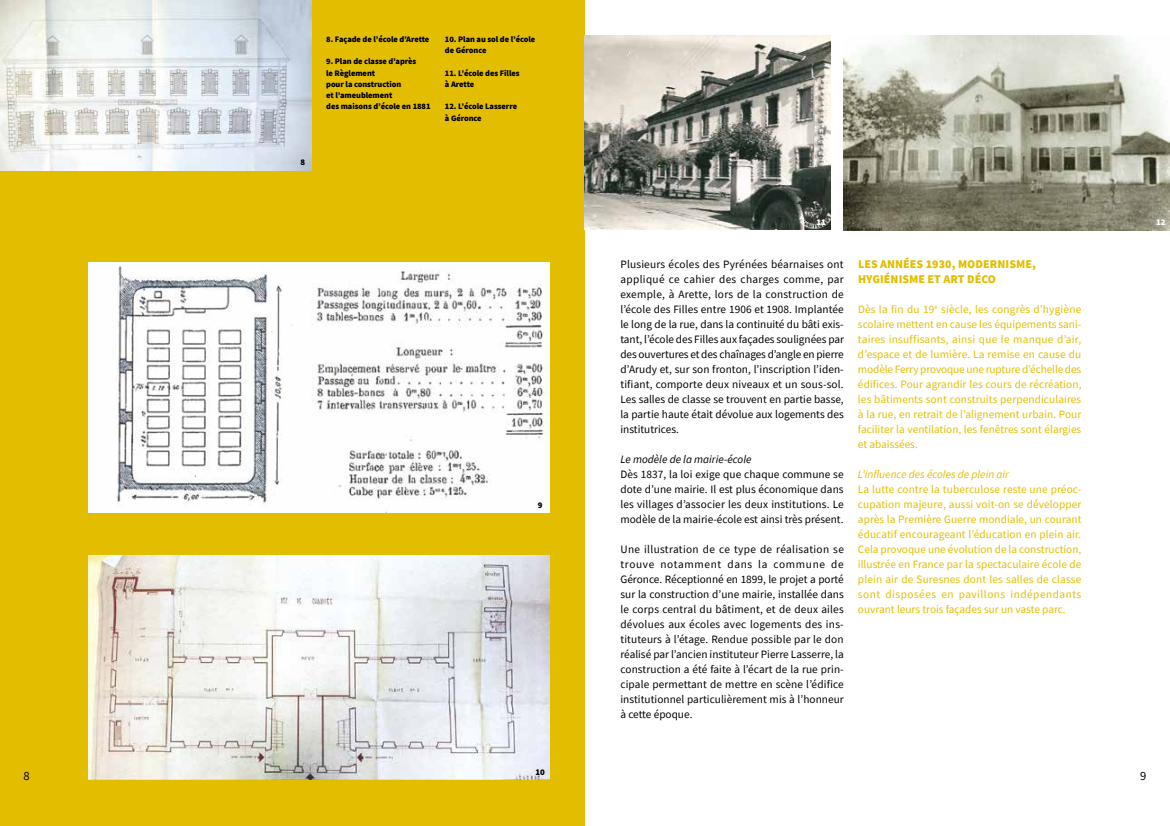
<style>
.page{position:relative;width:1170px;height:826px;background:#fff}
.page>*{position:absolute;margin:0;border:0;box-sizing:border-box;transform-origin:0 0}
.t1{font:12.5px "Source Sans Pro";color:#000}
.t2{font:900 11.88px/15px "Source Sans Pro";letter-spacing:.005em;color:#e3bd00}
.t3{font:11.25px/15px "Source Sans Pro";color:#000;text-align:justify}
.t4{font:11.25px/15px "Source Sans Pro";color:#e3bd00;text-align:justify}
.t5{font:italic 11.25px "Source Sans Pro";color:#e3bd00}
.t6{font:italic 11.25px "Source Sans Pro";color:#000}
.t7{font:900 8.75px "Source Sans Pro";color:#000}
.t8{font:900 8.75px "Source Sans Pro";color:#fff}
.t9{font:900 8.38px/11.2px "Source Sans Pro";letter-spacing:-.005em;color:#000}
</style>
<div class="page">
<div style="left:0;top:0;width:585px;height:826px;background:#e3bd00"></div>
<img style="left:585px;top:35px;width:245px;height:195px">
<img style="left:89px;top:262px;width:460px;height:251px">
<img style="left:0;top:0;width:312px;height:170px">
<img style="left:89px;top:555px;width:460px;height:225px">
<img style="left:843px;top:35px;width:326px;height:195px">
<p class="t7" style="left:300px;top:156px;width:6px">8</p>
<p class="t9" style="left:326px;top:33px;width:105px">8. Façade de l’école d’Arette</p>
<p class="t9" style="left:326px;top:56px;width:106px">9. Plan de classe d’après<br>le Règlement<br>pour la construction<br>et l’ameublement<br>des maisons d’école en 1881</p>
<p class="t9" style="left:445px;top:33px;width:92px">10. Plan au sol de l’école de Géronce</p>
<p class="t9" style="left:445px;top:67px;width:76px">11. L’école des Filles à Arette</p>
<p class="t9" style="left:445px;top:101px;width:74px">12. L’école Lasserre à Géronce</p>
<p class="t7" style="left:538px;top:499px;width:6px">9</p>
<p class="t8" style="left:816px;top:216px;width:11px">11</p>
<p class="t8" style="left:1155px;top:216px;width:11px">12</p>
<p class="t3" style="left:620px;top:257px;width:225px">Plusieurs écoles des Pyrénées béarnaises ont appliqué ce cahier des charges comme, par exemple, à Arette, lors de la construction de l’école des Filles entre 1906 et 1908. Implantée le long de la rue, dans la continuité du bâti exis&shy;tant, l’école des Filles aux façades soulignées par des ouvertures et des chaînages d’angle en pierre d’Arudy et, sur son fronton, l’inscription l’iden&shy;tifiant, comporte deux niveaux et un sous-sol.<br>Les salles de classe se trouvent en partie basse, la partie haute était dévolue aux logements des institutrices.</p>
<p class="t6" style="left:620px;top:452px;width:133px">Le modèle de la mairie-école</p>
<p class="t3" style="left:620px;top:467px;width:225px">Dès 1837, la loi exige que chaque commune se dote d’une mairie. Il est plus économique dans les villages d’associer les deux institutions. Le modèle de la mairie-école est ainsi très présent.</p>
<p class="t3" style="left:620px;top:542px;width:225px">Une illustration de ce type de réalisation se trouve notamment dans la commune de Géronce. Réceptionné en 1899, le projet a porté sur la construction d’une mairie, installée dans le corps central du bâtiment, et de deux ailes dévolues aux écoles avec logements des ins&shy;tituteurs à l’étage. Rendue possible par le don réalisé par l’ancien instituteur Pierre Lasserre, la construction a été faite à l’écart de la rue prin&shy;cipale permettant de mettre en scène l’édifice institutionnel particulièrement mis à l’honneur à cette époque.</p>
<p class="t2" style="left:857px;top:256px;width:179px">LES ANNÉES 1930, MODERNISME,<br>HYGIÉNISME ET ART DÉCO</p>
<p class="t4" style="left:857px;top:302px;width:225px">Dès la fin du 19<sup>e</sup> siècle, les congrès d’hygiène scolaire mettent en cause les équipements sani&shy;taires insuffisants, ainsi que le manque d’air, d’espace et de lumière. La remise en cause du modèle Ferry provoque une rupture d’échelle des édifices. Pour agrandir les cours de récréation, les bâtiments sont construits perpendiculaires à la rue, en retrait de l’alignement urbain. Pour faciliter la ventilation, les fenêtres sont élargies et abaissées.</p>
<p class="t5" style="left:857px;top:467px;width:152px">L’influence des écoles de plein air</p>
<p class="t4" style="left:857px;top:482px;width:225px">La lutte contre la tuberculose reste une préoc&shy;cupation majeure, aussi voit-on se développer après la Première Guerre mondiale, un courant éducatif encourageant l’éducation en plein air.<br>Cela provoque une évolution de la construction, illustrée en France par la spectaculaire école de plein air de Suresnes dont les salles de classe sont disposées en pavillons indépendants ouvrant leurs trois façades sur un vaste parc.</p>
<p class="t7" style="left:535px;top:766px;width:11px">10</p>
<p class="t1" style="left:23px;top:767px;width:8px">8</p>
<p class="t1" style="left:1140px;top:767px;width:8px">9</p>
</div>
